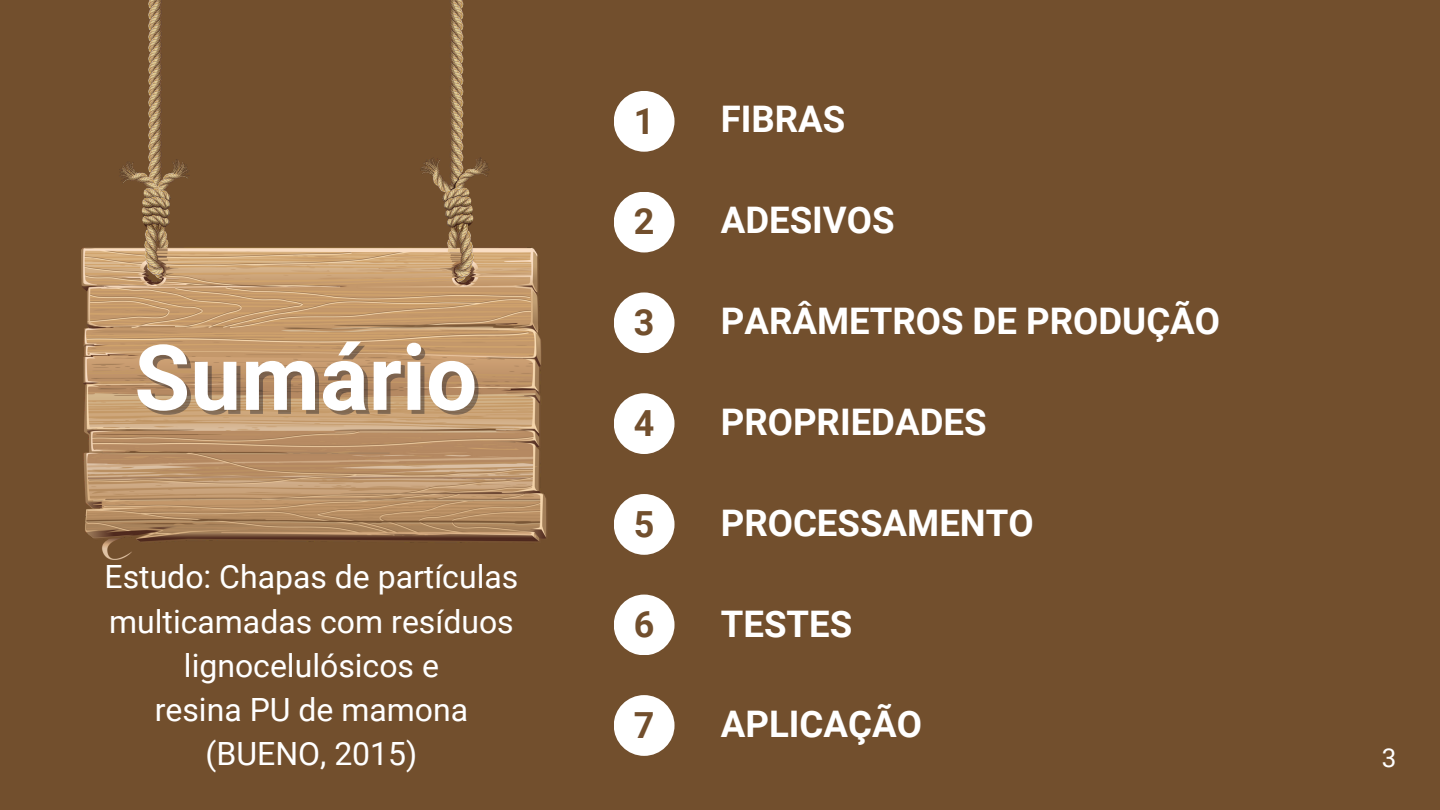
<style>
.page{position:relative;width:1440px;height:810px;background:#724f2d}
.page>*{position:absolute;margin:0;border:0;box-sizing:border-box;transform-origin:0 0}
.t1{font:700 91px "Roboto";color:#fff}
.t2{font:700 36.6px "Roboto";color:#fff}
.t3{font:700 36px "Roboto";color:#724f2d}
.t4{font:32px/44.2px "Roboto";color:#fff;text-align:center}
.t5{font:26px "Roboto";color:#fff}
</style>
<div class="page">
<div style="left:614px;top:91px;width:61px;height:61px;background:#fff;border-radius:50%"></div>
<div style="left:614px;top:192px;width:61px;height:60px;background:#fff;border-radius:50%"></div>
<div style="left:614px;top:393px;width:61px;height:61px;background:#fff;border-radius:50%"></div>
<div style="left:614px;top:292px;width:61px;height:61px;background:#fff;border-radius:50%"></div>
<div style="left:614px;top:494px;width:61px;height:61px;background:#fff;border-radius:50%"></div>
<img style="left:81px;top:0;width:466px;height:560px">
<div style="left:614px;top:595px;width:61px;height:60px;background:#fff;border-radius:50%"></div>
<div style="left:614px;top:695px;width:61px;height:61px;background:#fff;border-radius:50%"></div>
<p class="t1" style="left:134px;top:326px;width:345px">Sumário</p>
<p class="t4" style="left:105px;top:555px;width:415px">Estudo: Chapas de partículas multicamadas com resíduos lignocelulósicos e</p>
<p class="t4" style="left:155px;top:688px;width:315px">resina PU de mamona</p>
<p class="t4" style="left:206px;top:732px;width:213px">(BUENO, 2015)</p>
<p class="t3" style="left:634px;top:100px;width:22px">1</p>
<p class="t2" style="left:721px;top:98px;width:126px">FIBRAS</p>
<p class="t3" style="left:634px;top:201px;width:22px">2</p>
<p class="t2" style="left:721px;top:199px;width:175px">ADESIVOS</p>
<p class="t3" style="left:634px;top:302px;width:22px">3</p>
<p class="t2" style="left:721px;top:300px;width:501px">PARÂMETROS DE PRODUÇÃO</p>
<p class="t3" style="left:634px;top:403px;width:22px">4</p>
<p class="t2" style="left:721px;top:401px;width:267px">PROPRIEDADES</p>
<p class="t3" style="left:634px;top:503px;width:22px">5</p>
<p class="t2" style="left:721px;top:502px;width:314px">PROCESSAMENTO</p>
<p class="t3" style="left:634px;top:604px;width:22px">6</p>
<p class="t2" style="left:721px;top:603px;width:133px">TESTES</p>
<p class="t3" style="left:634px;top:704px;width:22px">7</p>
<p class="t2" style="left:721px;top:703px;width:203px">APLICAÇÃO</p>
<p class="t5" style="left:1382px;top:743px;width:16px">3</p>
</div>
